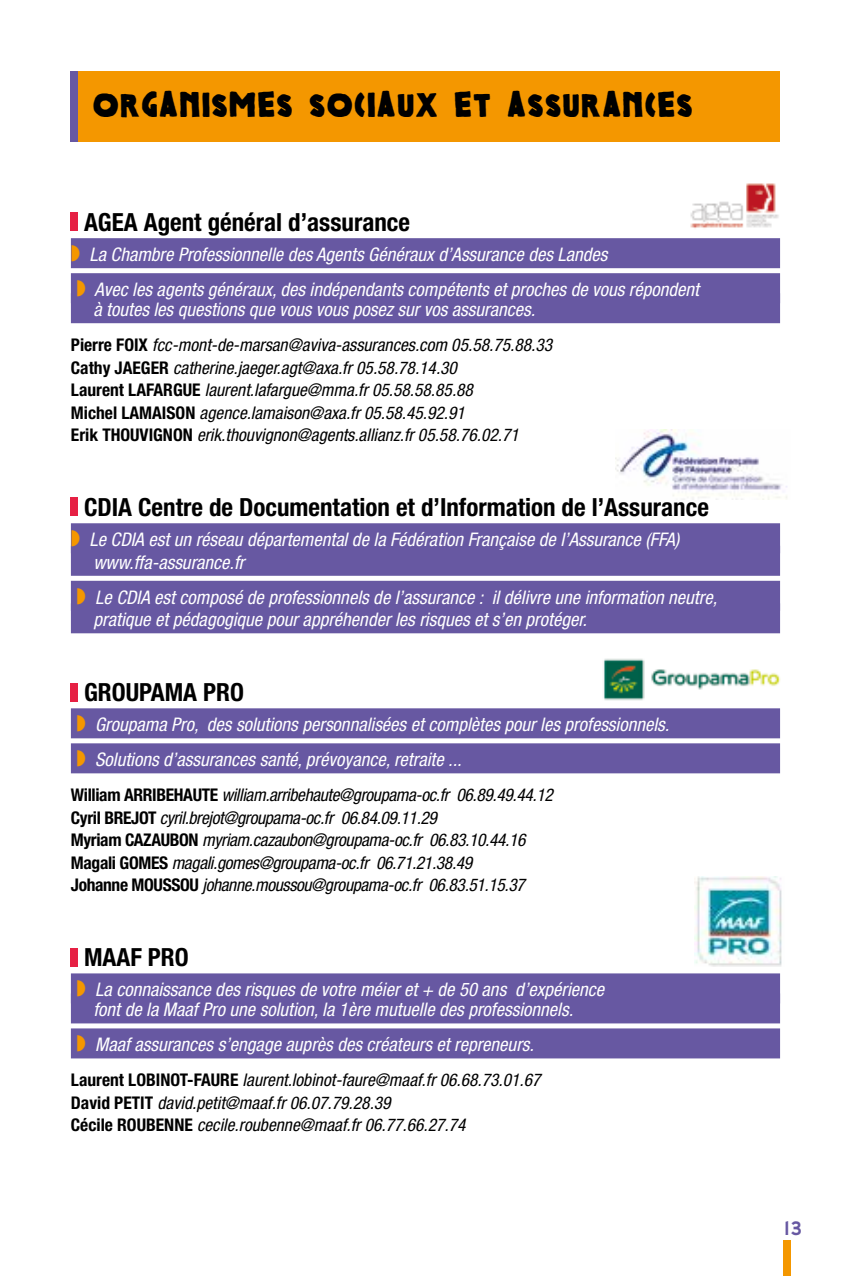
<style>
.page{position:relative;width:851px;height:1276px;background:#fff}
.page>*{position:absolute;margin:0;border:0;box-sizing:border-box;transform-origin:0 0}
.t1{font:30px "Colcothar";color:#000}
.t2{font:700 condensed 25px "Helvetica Neue LT Pro";color:#000}
.t3{font:20px "AW Conqueror Carved One";color:#6758a2}
.t4{font:italic condensed 18.75px/35px "Helvetica Neue LT Pro";color:#fff}
.t5{font:italic condensed 17.5px/22.5px "Helvetica Neue LT Pro";color:#000}
.t6{font:italic condensed 17.5px/22.5px "Helvetica Neue LT Pro";letter-spacing:-.02em;color:#000}
.s1{color:#f49700}
.s2{font-weight:700;font-style:normal}
</style>
<div class="page">
<div style="left:783px;top:1240px;width:7px;height:36px;background:#f49700"></div>
<img style="left:615px;top:429px;width:172px;height:71px">
<div style="left:71px;top:238px;width:709px;height:30px;background:#6758a2"></div>
<div style="left:71px;top:273px;width:709px;height:30px;background:#6758a2"></div>
<div style="left:71px;top:293px;width:709px;height:30px;background:#6758a2"></div>
<div style="left:71px;top:523px;width:709px;height:30px;background:#6758a2"></div>
<div style="left:71px;top:546px;width:709px;height:30px;background:#6758a2"></div>
<div style="left:71px;top:581px;width:709px;height:30px;background:#6758a2"></div>
<div style="left:71px;top:603px;width:709px;height:30px;background:#6758a2"></div>
<div style="left:71px;top:708px;width:709px;height:30px;background:#6758a2"></div>
<div style="left:71px;top:743px;width:709px;height:30px;background:#6758a2"></div>
<div style="left:71px;top:973px;width:709px;height:30px;background:#6758a2"></div>
<div style="left:71px;top:993px;width:709px;height:30px;background:#6758a2"></div>
<div style="left:71px;top:1028px;width:709px;height:30px;background:#6758a2"></div>
<div style="left:71px;top:213px;width:7px;height:18px;background:#e62044"></div>
<div style="left:71px;top:498px;width:7px;height:18px;background:#e62044"></div>
<div style="left:71px;top:683px;width:7px;height:18px;background:#e62044"></div>
<div style="left:71px;top:948px;width:7px;height:18px;background:#e62044"></div>
<img style="left:694px;top:876px;width:88px;height:90px">
<div style="left:71px;top:71px;width:709px;height:71px;background:#f49700"></div>
<div style="left:71px;top:71px;width:7px;height:71px;background:#6758a2"></div>
<img style="left:690px;top:183px;width:89px;height:46px">
<img style="left:604px;top:658px;width:177px;height:43px">
<h1 class="t1" style="left:92px;top:89px;width:602px">ORGANISMES SOCIAUX ET ASSURANCES</h1>
<h2 class="t2" style="left:84px;top:207px;width:327px">AGEA Agent général d’assurance</h2>
<p class="t4" style="left:77px;top:237px;width:624px;text-indent:-6px"><span class="s1">◗</span> La Chambre Professionnelle des Agents Généraux d’Assurance des Landes<br><span class="s1">◗</span> Avec les agents généraux, des indépendants compétents et proches de vous répondent</p>
<p class="t4" style="left:93px;top:292px;width:443px">à toutes les questions que vous vous posez sur vos assurances.</p>
<p class="t5" style="left:71px;top:334px;width:482px"><span class="s2">Pierre FOIX</span> fcc-mont-de-marsan@aviva-assurances.com 05.58.75.88.33<br><span class="s2">Cathy JAEGER</span> catherine.jaeger.agt@axa.fr 05.58.78.14.30<br><span class="s2">Laurent LAFARGUE</span> laurent.lafargue@mma.fr 05.58.58.85.88<br><span class="s2">Michel LAMAISON</span> agence.lamaison@axa.fr 05.58.45.92.91<br><span class="s2">Erik THOUVIGNON</span> erik.thouvignon@agents.allianz.fr 05.58.76.02.71</p>
<h2 class="t2" style="left:84px;top:492px;width:626px">CDIA Centre de Documentation et d’Information de l’Assurance</h2>
<p class="t4" style="left:93px;top:529px;width:587px;line-height:22.5px;text-indent:-23px"><span class="s1">◗</span> Le CDIA est un réseau départemental de la Fédération Française de l’Assurance (FFA) www.ffa-assurance.fr</p>
<p class="t4" style="left:93px;top:586px;width:625px;line-height:22.5px;text-indent:-17px"><span class="s1">◗</span> Le CDIA est composé de professionnels de l’assurance : il délivre une information neutre, pratique et pédagogique pour appréhender les risques et s’en protéger.</p>
<h2 class="t2" style="left:84px;top:677px;width:161px">GROUPAMA PRO</h2>
<p class="t4" style="left:77px;top:707px;width:594px"><span class="s1">◗</span> Groupama Pro, des solutions personnalisées et complètes pour les professionnels. <span class="s1">◗</span> Solutions d’assurances santé, prévoyance, retraite ...</p>
<p class="t6" style="left:71px;top:784px;width:483px"><span class="s2">William ARRIBEHAUTE</span> william.arribehaute@groupama-oc.fr 06.89.49.44.12<br><span class="s2">Cyril BREJOT</span> cyril.brejot@groupama-oc.fr 06.84.09.11.29<br><span class="s2">Myriam CAZAUBON</span> myriam.cazaubon@groupama-oc.fr 06.83.10.44.16<br><span class="s2">Magali GOMES</span> magali.gomes@groupama-oc.fr 06.71.21.38.49<br><span class="s2">Johanne MOUSSOU</span> johanne.moussou@groupama-oc.fr 06.83.51.15.37</p>
<h2 class="t2" style="left:84px;top:942px;width:106px">MAAF PRO</h2>
<p class="t4" style="left:93px;top:980px;width:512px;line-height:20px;text-indent:-17px"><span class="s1">◗</span> La connaissance des risques de votre méier et + de 50 ans d’expérience font de la Maaf Pro une solution, la 1ère mutuelle des professionnels.</p>
<p class="t4" style="left:77px;top:1027px;width:459px"><span class="s1">◗</span> Maaf assurances s’engage auprès des créateurs et repreneurs.</p>
<p class="t5" style="left:71px;top:1069px;width:471px"><span class="s2">Laurent LOBINOT-FAURE</span> laurent.lobinot-faure@maaf.fr 06.68.73.01.67<br><span class="s2">David PETIT</span> david.petit@maaf.fr 06.07.79.28.39<br><span class="s2">Cécile ROUBENNE</span> cecile.roubenne@maaf.fr 06.77.66.27.74</p>
<p class="t3" style="left:783px;top:1218px;width:20px">13</p>
</div>
